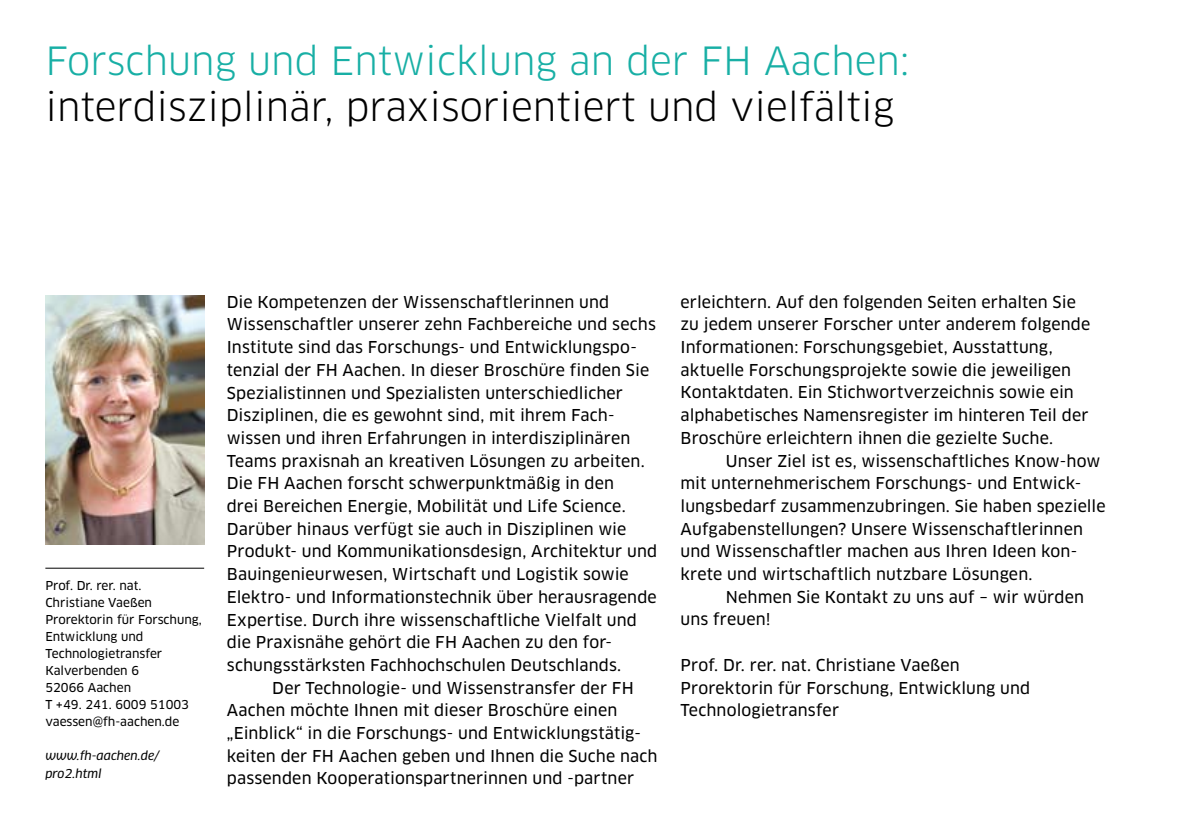
<style>
.page{position:relative;width:1191px;height:840px;background:#fff}
.page>*{position:absolute;margin:0;border:0;box-sizing:border-box;transform-origin:0 0}
.t1{font:38px "Clan OT";color:#000}
.t2{font:38px "Clan OT";color:#18afa5}
.t3{font:16px/22.6px "Clan OT News";letter-spacing:.01em;color:#000}
.t4{font:12px/17px "Clan OT News";color:#000}
.t5{font:12px/17px "Clan OT News Ita";color:#000}
</style>
<div class="page">
<hr style="left:45px;top:567px;width:159px;height:1px;background:#000">
<img style="left:45px;top:295px;width:159px;height:249px">
<h1 class="t2" style="left:45px;top:39px;width:865px">Forschung und Entwicklung an der FH -Aachen:</h1>
<h1 class="t1" style="left:45px;top:84px;width:850px">interdisziplinär, praxisorientiert und vielfältig</h1>
<p class="t4" style="left:45px;top:577px;width:158px">Prof. Dr. rer. nat.<br>Christiane Vaeßen<br>Prorektorin für Forschung,<br>Entwicklung und<br>Technologietransfer<br>Kalverbenden 6<br>52066 Aachen<br>T +49. 241. 6009 51003 vaessen@fh-aachen.de</p>
<p class="t5" style="left:45px;top:747px;width:116px">www.fh-aachen.de/ pro2.html</p>
<p class="t3" style="left:227px;top:290px;width:432px">Die Kompetenzen der Wissenschaftlerinnen und Wissenschaftler unserer zehn Fachbereiche und sechs Institute sind das Forschungs- und Entwicklungspo&shy;tenzial der FH Aachen. In dieser Broschüre finden Sie Spezialistinnen und Spezialisten unterschiedlicher Disziplinen, die es gewohnt sind, mit ihrem Fach&shy;wissen und ihren Erfahrungen in interdisziplinären Teams praxisnah an kreativen Lösungen zu arbeiten.<br>Die FH Aachen forscht schwerpunktmäßig in den<br>drei Bereichen Energie, Mobilität und Life Science.<br>Darüber hinaus verfügt sie auch in Disziplinen wie Produkt- und Kommunikationsdesign, Architektur und Bauingenieurwesen, Wirtschaft und Logistik sowie Elektro- und Informationstechnik über herausragende Expertise. Durch ihre wissenschaftliche Vielfalt und die Praxisnähe gehört die FH Aachen zu den for&shy;schungsstärksten Fachhochschulen Deutschlands.</p>
<p class="t3" style="left:227px;top:676px;width:432px;text-indent:45px">Der Technologie- und Wissenstransfer der FH Aachen möchte Ihnen mit dieser Broschüre einen „Einblick“ in die Forschungs- und Entwicklungstätig&shy;keiten der FH Aachen geben und Ihnen die Suche nach passenden Kooperationspartnerinnen und -partner</p>
<p class="t3" style="left:680px;top:290px;width:411px">erleichtern. Auf den folgenden Seiten erhalten Sie zu jedem unserer Forscher unter anderem folgende Informationen: Forschungsgebiet, Ausstattung, aktuelle Forschungsprojekte sowie die jeweiligen Kontaktdaten. Ein Stichwortverzeichnis sowie ein alphabetisches Namensregister im hinteren Teil der Broschüre erleichtern ihnen die gezielte Suche.</p>
<p class="t3" style="left:680px;top:449px;width:426px;text-indent:45px">Unser Ziel ist es, wissenschaftliches Know-how mit unternehmerischem Forschungs- und Entwick&shy;lungsbedarf zusammenzubringen. Sie haben spezielle Aufgabenstellungen? Unsere Wissenschaftlerinnen und Wissenschaftler machen aus Ihren Ideen kon&shy;krete und wirtschaftlich nutzbare Lösungen.</p>
<p class="t3" style="left:680px;top:585px;width:405px;text-indent:45px">Nehmen Sie Kontakt zu uns auf – wir würden uns freuen!</p>
<p class="t3" style="left:680px;top:653px;width:351px">Prof. Dr. rer. nat. Christiane Vaeßen<br>Prorektorin für Forschung, Entwicklung und<br>Technologietransfer</p>
</div>
